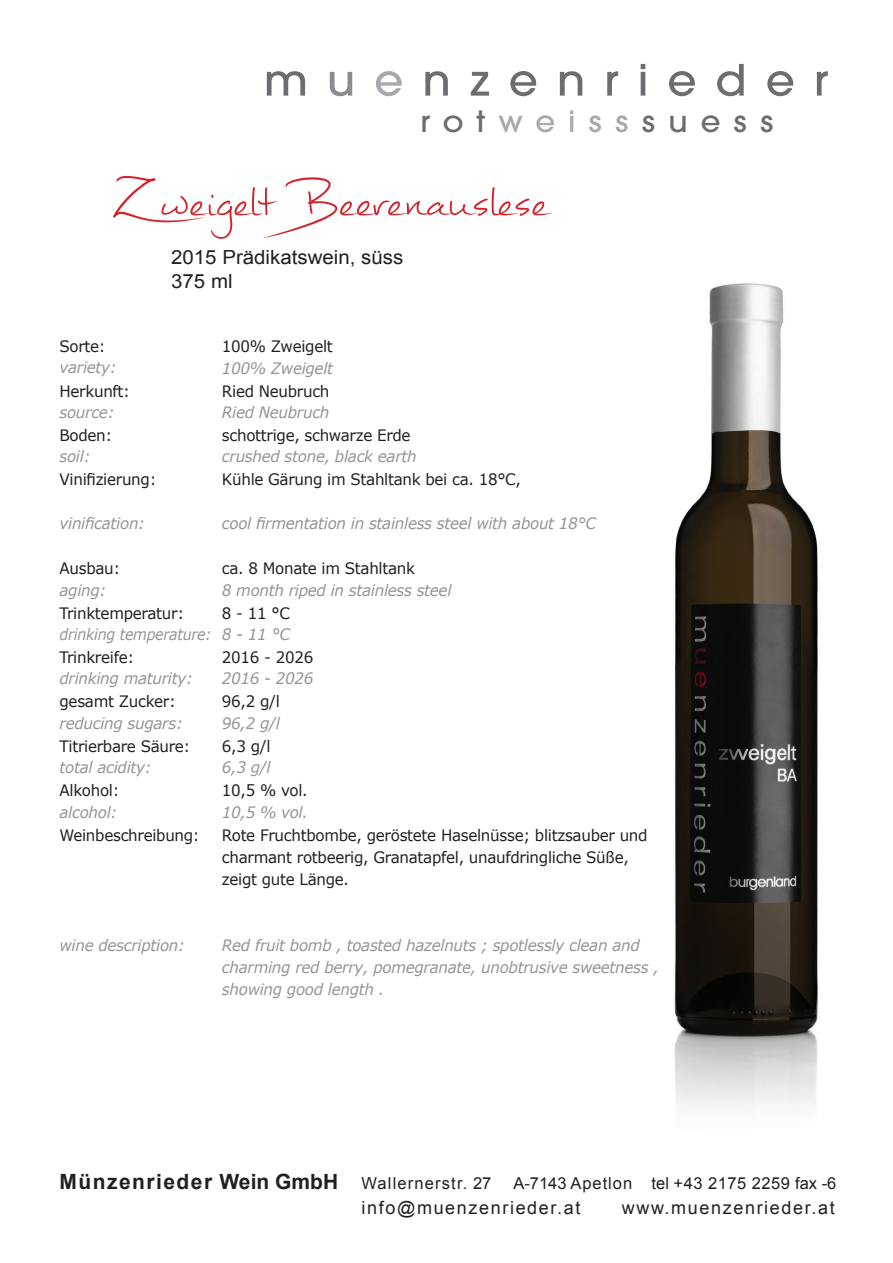
<style>
.page{position:relative;width:893px;height:1263px;background:#fff}
.page>*{position:absolute;margin:0;border:0;box-sizing:border-box;transform-origin:0 0}
.t1{font:87.9px "Mathilde";color:#d1232a}
.t2{font:500 47.55px "Avant Garde Gothic Itc T";letter-spacing:.375em;color:#6c6d70;scale:1.07 1}
.t3{font:500 32.4px "Avant Garde Gothic Itc T";letter-spacing:.375em;color:#6c6d70;scale:1.07 1}
.t4{font:700 21px "Arial";letter-spacing:.07em;color:#231f20}
.t5{font:19.5px/24px "Arial";color:#231f20;scale:1.05 1}
.t6{font:18px "Arial";letter-spacing:.09em;color:#231f20}
.t7{font:16.5px "Arial";letter-spacing:.03em;color:#231f20}
.t8{font:italic 15.75px/22.2px "Verdana";letter-spacing:-.02em;color:#939598;scale:.96 1}
.t9{font:15.75px/22.2px "Verdana";letter-spacing:-.02em;color:#231f20;scale:.96 1}
.t10{font:italic 15.75px "Verdana";letter-spacing:-.02em;color:#939598;scale:.9 1}
.s1{color:#8a8c8f}
.s2{color:#a8a9ad}
.s3{font-weight:400;font-size:16.5px}
</style>
<div class="page">
<img style="left:674px;top:283px;width:144px;height:825px">
<h2 class="t2" style="left:264px;top:52px;width:529px">m<span class="s1">u</span><span class="s2">e</span>nzenrieder</h2>
<h3 class="t3" style="left:420px;top:102px;width:332px">rot<span class="s2">weiss</span>suess</h3>
<h1 class="t1" style="left:112px;top:134px;width:437px">Zweigelt Beerenauslese</h1>
<p class="t5" style="left:171px;top:245px;width:223px">2015 Prädikatswein, süss<br>375 ml</p>
<p class="t9" style="left:60px;top:335px;width:50px">Sorte:</p>
<p class="t9" style="left:60px;top:380px;width:75px">Herkunft:</p>
<p class="t9" style="left:60px;top:424px;width:57px">Boden:</p>
<p class="t9" style="left:60px;top:468px;width:103px">Vinifizierung:</p>
<p class="t8" style="left:60px;top:356px;width:61px">variety:</p>
<p class="t8" style="left:60px;top:401px;width:59px">source:</p>
<p class="t8" style="left:60px;top:445px;width:34px">soil:</p>
<p class="t8" style="left:60px;top:512px;width:91px">vinification:</p>
<p class="t9" style="left:222px;top:335px;width:117px">100% Zweigelt</p>
<p class="t9" style="left:222px;top:380px;width:114px">Ried Neubruch</p>
<p class="t9" style="left:222px;top:424px;width:198px">schottrige, schwarze Erde</p>
<p class="t9" style="left:222px;top:468px;width:313px">Kühle Gärung im Stahltank bei ca. 18°C,</p>
<p class="t8" style="left:222px;top:356px;width:117px">100% Zweigelt</p>
<p class="t8" style="left:222px;top:401px;width:114px">Ried Neubruch</p>
<p class="t8" style="left:222px;top:445px;width:204px">crushed stone, black earth</p>
<p class="t8" style="left:222px;top:512px;width:391px">cool firmentation in stainless steel with about 18°C</p>
<p class="t9" style="left:60px;top:557px;width:65px">Ausbau:</p>
<p class="t9" style="left:60px;top:602px;width:131px">Trinktemperatur:</p>
<p class="t9" style="left:60px;top:646px;width:79px">Trinkreife:</p>
<p class="t9" style="left:60px;top:690px;width:123px">gesamt Zucker:</p>
<p class="t9" style="left:60px;top:735px;width:138px">Titrierbare Säure:</p>
<p class="t9" style="left:60px;top:779px;width:64px">Alkohol:</p>
<p class="t9" style="left:60px;top:824px;width:148px">Weinbeschreibung:</p>
<p class="t8" style="left:60px;top:578px;width:50px">aging:</p>
<p class="t10" style="left:60px;top:623px;width:171px">drinking temperature:</p>
<p class="t8" style="left:60px;top:667px;width:141px">drinking maturity:</p>
<p class="t8" style="left:60px;top:712px;width:130px">reducing sugars:</p>
<p class="t8" style="left:60px;top:756px;width:97px">total acidity:</p>
<p class="t8" style="left:60px;top:800px;width:62px">alcohol:</p>
<p class="t9" style="left:222px;top:557px;width:203px">ca. 8 Monate im Stahltank</p>
<p class="t9" style="left:222px;top:602px;width:72px">8 - 11 °C</p>
<p class="t9" style="left:222px;top:646px;width:97px">2016 - 2026</p>
<p class="t9" style="left:222px;top:690px;width:62px">96,2 g/l</p>
<p class="t9" style="left:222px;top:735px;width:52px">6,3 g/l</p>
<p class="t9" style="left:222px;top:779px;width:91px">10,5 % vol.</p>
<p class="t9" style="left:222px;top:824px;width:445px">Rote Fruchtbombe, geröstete Haselnüsse; blitzsauber und charmant rotbeerig, Granatapfel, unaufdringliche Süße, zeigt gute Länge.</p>
<p class="t8" style="left:222px;top:578px;width:241px">8 month riped in stainless steel</p>
<p class="t8" style="left:222px;top:623px;width:72px">8 - 11 °C</p>
<p class="t8" style="left:222px;top:667px;width:97px">2016 - 2026</p>
<p class="t8" style="left:222px;top:712px;width:62px">96,2 g/l</p>
<p class="t8" style="left:222px;top:756px;width:52px">6,3 g/l</p>
<p class="t8" style="left:222px;top:800px;width:91px">10,5 % vol.</p>
<p class="t8" style="left:60px;top:934px;width:132px">wine description:</p>
<p class="t8" style="left:222px;top:934px;width:457px">Red fruit bomb , toasted hazelnuts ; spotlessly clean and charming red berry, pomegranate, unobtrusive sweetness , showing good length .</p>
<h3 class="t4" style="left:60px;top:1167px;width:433px">Münzenrieder Wein GmbH <span class="s3">Wallernerstr. 27</span></h3>
<p class="t7" style="left:513px;top:1172px;width:324px">A-7143 Apetlon tel +43 2175 2259 fax -6</p>
<p class="t6" style="left:362px;top:1196px;width:220px">info@muenzenrieder.at</p>
<p class="t6" style="left:622px;top:1196px;width:214px">www.muenzenrieder.at</p>
</div>
